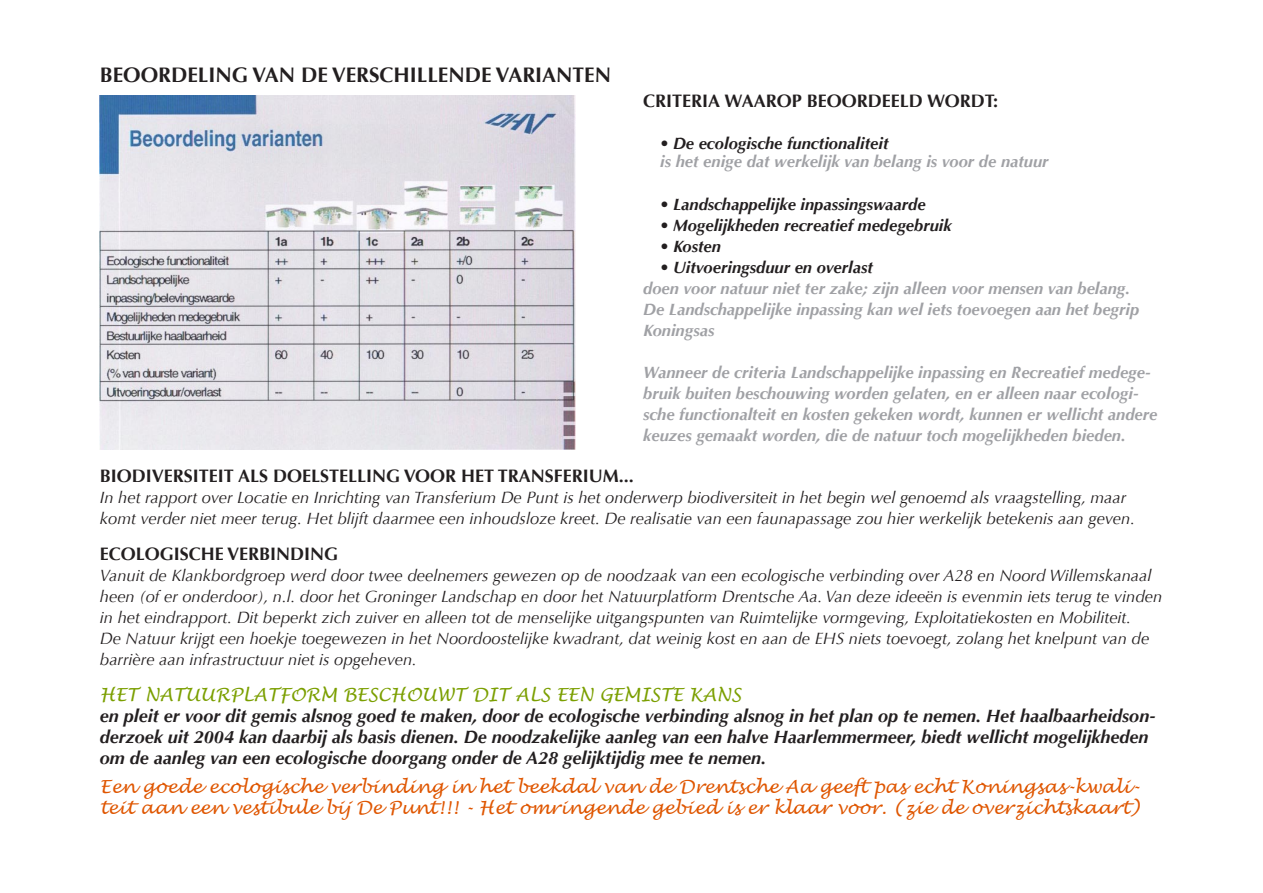
<style>
.page{position:relative;width:1263px;height:893px;background:#fff}
.page>*{position:absolute;margin:0;border:0;box-sizing:border-box;transform-origin:0 0}
.t1{font:700 21px "Optima";color:#231f20}
.t2{font:italic 700 18px/21px "Optima";color:#231f20}
.t3{font:italic 18px/21px "Lucida Handwriting";color:#df5600}
.t4{font:700 18px "Optima";color:#231f20}
.t5{font:italic 18px "Lucida Handwriting";color:#7b9f00}
.t6{font:italic 16.5px/21px "Optima";color:#231f20}
.t7{font:italic 700 16.5px/21px "Optima";color:#a0a1a5}
.t8{font:italic 700 16.5px "Optima";color:#231f20}
</style>
<div class="page">
<img style="left:100px;top:96px;width:476px;height:354px">
<p class="t1" style="left:100px;top:63px;width:513px">BEOORDELING VAN DE VERSCHILLENDE VARIANTEN</p>
<p class="t4" style="left:643px;top:90px;width:356px">CRITERIA WAAROP BEOORDEELD WORDT:</p>
<p class="t8" style="left:660px;top:134px;width:230px">• De ecologische functionaliteit</p>
<p class="t7" style="left:660px;top:151px;width:390px">is het enige dat werkelijk van belang is voor de natuur</p>
<p class="t8" style="left:660px;top:194px;width:267px">• Landschappelijke inpassingswaarde</p>
<p class="t8" style="left:660px;top:215px;width:293px">• Mogelijkheden recreatief medegebruik</p>
<p class="t8" style="left:660px;top:236px;width:62px">• Kosten</p>
<p class="t8" style="left:660px;top:257px;width:214px">• Uitvoeringsduur en overlast</p>
<p class="t7" style="left:643px;top:278px;width:498px">doen voor natuur niet ter zake; zijn alleen voor mensen van belang.<br>De Landschappelijke inpassing kan wel iets toevoegen aan het begrip<br>Koningsas</p>
<p class="t7" style="left:643px;top:362px;width:516px">Wanneer de criteria Landschappelijke inpassing en Recreatief medege&shy;bruik buiten beschouwing worden gelaten, en er alleen naar ecologi&shy;sche functionalteit en kosten gekeken wordt, kunnen er wellicht andere keuzes gemaakt worden, die de natuur toch mogelijkheden bieden.</p>
<p class="t4" style="left:100px;top:466px;width:535px">BIODIVERSITEIT ALS DOELSTELLING VOOR HET TRANSFERIUM...</p>
<p class="t6" style="left:100px;top:487px;width:1036px">In het rapport over Locatie en Inrichting van Transferium De Punt is het onderwerp biodiversiteit in het begin wel genoemd als vraagstelling, maar komt verder niet meer terug. Het blijft daarmee een inhoudsloze kreet. De realisatie van een faunapassage zou hier werkelijk betekenis aan geven.</p>
<p class="t4" style="left:100px;top:544px;width:240px">ECOLOGISCHE VERBINDING</p>
<p class="t6" style="left:100px;top:565px;width:1064px">Vanuit de Klankbordgroep werd door twee deelnemers gewezen op de noodzaak van een ecologische verbinding over A28 en Noord Willemskanaal heen (of er onderdoor), n.l. door het Groninger Landschap en door het Natuurplatform Drentsche Aa. Van deze ideeën is evenmin iets terug te vinden in het eindrapport. Dit beperkt zich zuiver en alleen tot de menselijke uitgangspunten van Ruimtelijke vormgeving, Exploitatiekosten en Mobiliteit.<br>De Natuur krijgt een hoekje toegewezen in het Noordoostelijke kwadrant, dat weinig kost en aan de EHS niets toevoegt, zolang het knelpunt van de barrière aan infrastructuur niet is opgeheven.</p>
<p class="t5" style="left:100px;top:684px;width:643px">HET NATUURPLATFORM BESCHOUWT DIT ALS EEN GEMISTE KANS</p>
<p class="t2" style="left:100px;top:706px;width:1057px">en pleit er voor dit gemis alsnog goed te maken, door de ecologische verbinding alsnog in het plan op te nemen. Het haalbaarheidson&shy;derzoek uit 2004 kan daarbij als basis dienen. De noodzakelijke aanleg van een halve Haarlemmermeer, biedt wellicht mogelijkheden om de aanleg van een ecologische doorgang onder de A28 gelijktijdig mee te nemen.</p>
<p class="t3" style="left:100px;top:777px;width:1041px">Een goede ecologische verbinding in het beekdal van de Drentsche Aa geeft pas echt Koningsas-kwali&shy;teit aan een vestibule bij De Punt!!! - Het omringende gebied is er klaar voor. (zie de overzichtskaart)</p>
</div>
